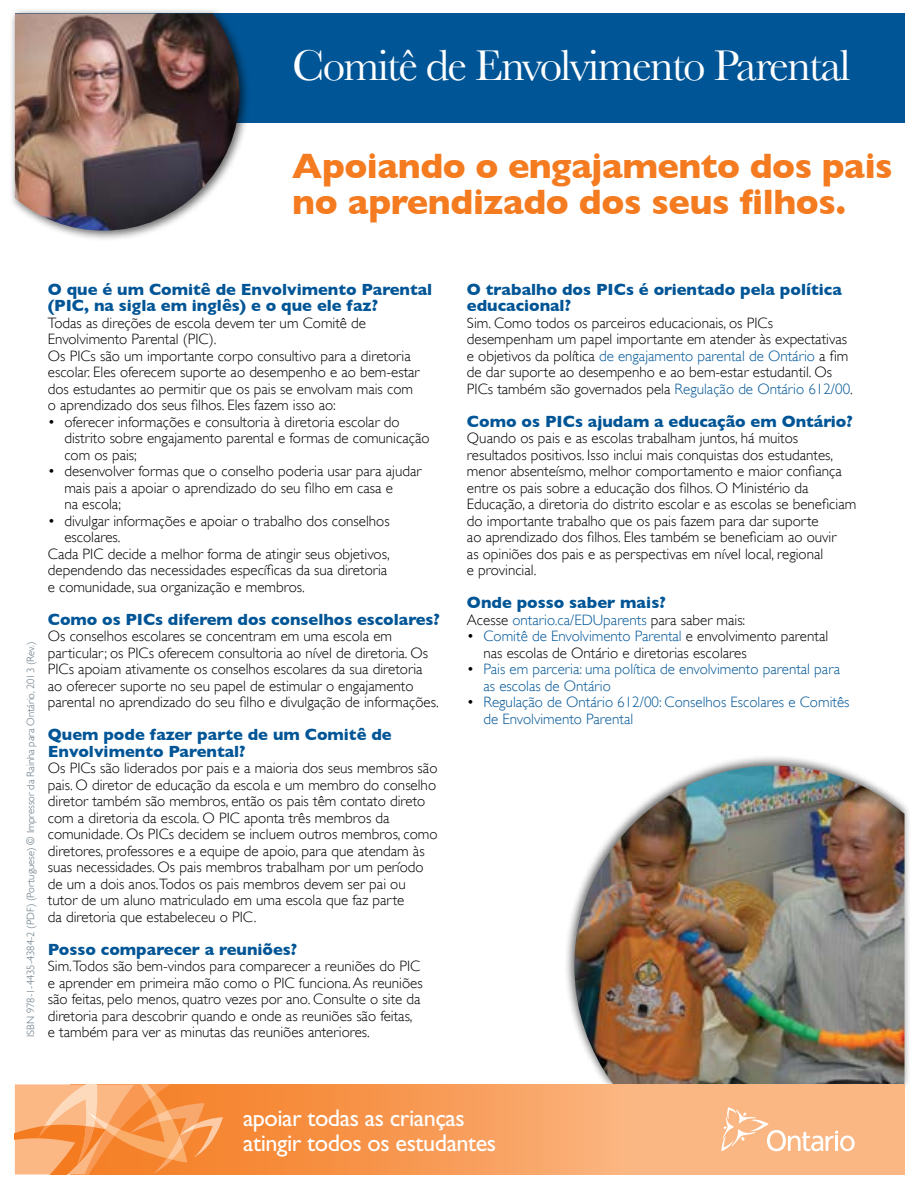
<style>
.page{position:relative;width:918px;height:1188px;background:#fff}
.page>*{position:absolute;margin:0;border:0;box-sizing:border-box;transform-origin:0 0}
.t1{font:45px "Baskerville";letter-spacing:-.04em;color:#fff}
.t2{font:700 36px/36px "Gill Sans";letter-spacing:-.01em;color:#f47b20}
.Logo{font:24.3px/25.7px "Gill Sans";letter-spacing:-.02em;color:#fff}
.t3{font:700 16.5px/16.5px "Gill Sans";color:#005596}
.t4{font:300 15px/16.5px "Gill Sans";color:#000}
.t5{font:300 15px/16.5px "Gill Sans";color:#005596}
.t6{font:300 10.5px "Gill Sans";color:#5c6f7c}
.s1{color:#005596}
.s2{color:#000}
</style>
<div class="page">
<div style="left:15px;top:14px;width:889px;height:109px;background:#005596"></div>
<div style="left:9px;top:8px;width:242px;height:234px;background:#000;opacity:.6"></div>
<img style="left:15px;top:14px;width:225px;height:217px">
<div style="left:564px;top:755px;width:347px;height:335px;background:#000;opacity:.6"></div>
<img style="left:574px;top:766px;width:330px;height:318px">
<svg style="left:224px;top:1084px;width:680px;height:90px;background:#f9a566"></svg>
<svg style="left:15px;top:1084px;width:209px;height:91px;background:#f89f5c"></svg>
<svg style="left:721px;top:1107px;width:134px;height:44px;background:#fbc297"></svg>
<p class="t1" style="left:292px;top:39px;width:560px">Comitê de Envolvimento Parental</p>
<p class="t2" style="left:292px;top:147px;width:602px">Apoiando o engajamento dos pais no aprendizado dos seus filhos.</p>
<p class="t6" style="left:25px;top:1037px;width:397px;rotate:-90deg">ISBN 978-1-4435-4384-2 (PDF) (Portuguese) © Impressor da Rainha para Ontário, 2013 (Rev.)</p>
<p class="t3" style="left:48px;top:281px;width:386px">O que é um Comitê de Envolvimento Parental (PIC, na sigla em inglês) e o que ele faz?</p>
<p class="t4" style="left:48px;top:315px;width:320px">Todas as direções de escola devem ter um Comitê de<br>Envolvimento Parental (PIC).</p>
<p class="t4" style="left:48px;top:348px;width:373px">Os PICs são um importante corpo consultivo para a diretoria escolar. Eles oferecem suporte ao desempenho e ao bem-estar dos estudantes ao permitir que os pais se envolvam mais com o aprendizado dos seus filhos. Eles fazem isso ao:</p>
<p class="t4" style="left:64px;top:414px;width:367px;text-indent:-16px">• oferecer informações e consultoria à diretoria escolar do distrito sobre engajamento parental e formas de comunicação com os pais;</p>
<p class="t4" style="left:64px;top:463px;width:359px;text-indent:-16px">• desenvolver formas que o conselho poderia usar para ajudar mais pais a apoiar o aprendizado do seu filho em casa e<br>na escola;</p>
<p class="t4" style="left:64px;top:513px;width:327px;text-indent:-16px">• divulgar informações e apoiar o trabalho dos conselhos escolares.</p>
<p class="t4" style="left:48px;top:546px;width:343px">Cada PIC decide a melhor forma de atingir seus objetivos, dependendo das necessidades específicas da sua diretoria e comunidade, sua organização e membros.</p>
<p class="t3" style="left:48px;top:611px;width:394px">Como os PICs diferem dos conselhos escolares?</p>
<p class="t4" style="left:48px;top:628px;width:392px">Os conselhos escolares se concentram em uma escola em particular; os PICs oferecem consultoria ao nível de diretoria. Os PICs apoiam ativamente os conselhos escolares da sua diretoria ao oferecer suporte no seu papel de estimular o engajamento parental no aprendizado do seu filho e divulgação de informações.</p>
<p class="t3" style="left:48px;top:726px;width:345px">Quem pode fazer parte de um Comitê de<br>Envolvimento Parental?</p>
<p class="t4" style="left:48px;top:760px;width:391px">Os PICs são liderados por pais e a maioria dos seus membros são pais. O diretor de educação da escola e um membro do conselho diretor também são membros, então os pais têm contato direto com a diretoria da escola. O PIC aponta três membros da comunidade. Os PICs decidem se incluem outros membros, como diretores, professores e a equipe de apoio, para que atendam às suas necessidades. Os pais membros trabalham por um período de um a dois anos.Todos os pais membros devem ser pai ou tutor de um aluno matriculado em uma escola que faz parte<br>da diretoria que estabeleceu o PIC.</p>
<p class="t3" style="left:48px;top:941px;width:251px">Posso comparecer a reuniões?</p>
<p class="t4" style="left:48px;top:958px;width:376px">Sim.Todos são bem-vindos para comparecer a reuniões do PIC e aprender em primeira mão como o PIC funciona. As reuniões são feitas, pelo menos, quatro vezes por ano. Consulte o site da diretoria para descobrir quando e onde as reuniões são feitas, e também para ver as minutas das reuniões anteriores.</p>
<p class="t3" style="left:467px;top:281px;width:376px">O trabalho dos PICs é orientado pela política educacional?</p>
<p class="t4" style="left:467px;top:315px;width:387px">Sim. Como todos os parceiros educacionais, os PICs desempenham um papel importante em atender às expectativas e objetivos da política <span class="s1">de engajamento parental de Ontário</span> a fim de dar suporte ao desempenho e ao bem-estar estudantil. Os PICs também são governados pela <span class="s1">Regulação de Ontário 612/00</span>.</p>
<p class="t3" style="left:467px;top:413px;width:387px">Como os PICs ajudam a educação em Ontário?</p>
<p class="t4" style="left:467px;top:430px;width:391px">Quando os pais e as escolas trabalham juntos, há muitos resultados positivos. Isso inclui mais conquistas dos estudantes, menor absenteísmo, melhor comportamento e maior confiança entre os pais sobre a educação dos filhos. O Ministério da Educação, a diretoria do distrito escolar e as escolas se beneficiam do importante trabalho que os pais fazem para dar suporte<br>ao aprendizado dos filhos. Eles também se beneficiam ao ouvir<br>as opiniões dos pais e as perspectivas em nível local, regional<br>e provincial.</p>
<p class="t3" style="left:467px;top:594px;width:200px">Onde posso saber mais?</p>
<p class="t5" style="left:467px;top:612px;width:280px"><span class="s2">Acesse</span> ontario.ca/EDUparents <span class="s2">para saber mais:</span></p>
<p class="t4" style="left:483px;top:628px;width:346px;text-indent:-17px">• <span class="s1">Comitê de Envolvimento Parental</span> e envolvimento parental nas escolas de Ontário e diretorias escolares</p>
<p class="t5" style="left:483px;top:661px;width:358px;text-indent:-16px"><span class="s2">•</span> Pais em parceria: uma política de envolvimento parental para as escolas de Ontário</p>
<p class="t5" style="left:483px;top:694px;width:368px;text-indent:-16px"><span class="s2">•</span> Regulação de Ontário 612/00: Conselhos Escolares e Comitês de Envolvimento Parental</p>
<p class="Logo" style="left:243px;top:1105px;width:255px">apoiar todas as crianças atingir todos os estudantes</p>
</div>
